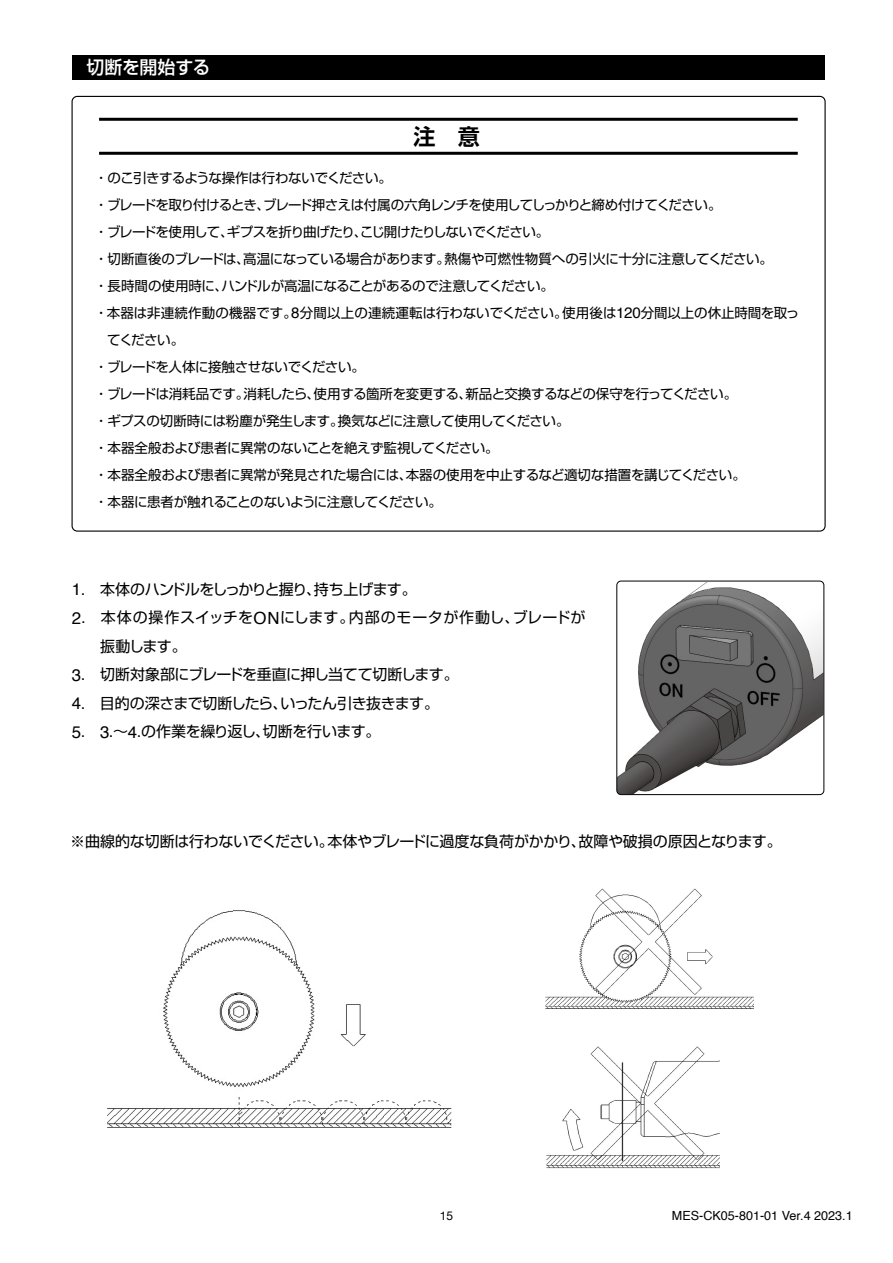
<style>
.page{position:relative;width:893px;height:1263px;background:#fff}
.page>*{position:absolute;margin:0;border:0;box-sizing:border-box;transform-origin:0 0}
.t1{font:700 22.2px "Shin Go Pro De";color:#000}
.t2{font:500 18px "Shin Go Pro";letter-spacing:-.02em;color:#fff}
.t3{font:16.8px "Helvetica";color:#000}
.t4{font:15.15px "Helvetica";color:#000}
.t5{font:15px/28.5px "Shin Go Pro";letter-spacing:-.03em;color:#000}
.t6{font:15px "Shin Go Pro";letter-spacing:-.05em;color:#000}
.t7{font:15px "Shin Go Pro";letter-spacing:.015em;color:#000}
.t8{font:15px "Shin Go Pro";letter-spacing:-.01em;color:#000}
.t9{font:15px "Shin Go Pro";letter-spacing:.055em;color:#000}
.t10{font:13.5px/27px "Shin Go Pro";letter-spacing:-.03em;color:#000}
.t11{font:13.5px/27px "Shin Go Pro";letter-spacing:-.07em;color:#000}
.t12{font:13.5px "Shin Go Pro";letter-spacing:-.01em;color:#000}
.t13{font:13.5px "Shin Go Pro";letter-spacing:.005em;color:#000}
.t14{font:13.5px "Shin Go Pro";letter-spacing:-.05em;color:#000}
.t15{font:13.5px "Shin Go Pro";letter-spacing:.01em;color:#000}
.t16{font:13.5px "Shin Go Pro";letter-spacing:-.075em;color:#000}
.t17{font:13.5px "Shin Go Pro";color:#000}
.t18{font:12.6px "Helvetica";color:#000}
.t19{font:12px "Helvetica Neue";color:#000}
.t20{font:11.7px "Helvetica";color:#000}
.s1{font-family:"Shin Go Pro";font-size:13.5px}
.s2{font-family:"Shin Go Pro";font-size:15px}
.s3{font-family:"Helvetica";font-size:16.8px}
.s4{font-style:inherit}
</style>
<div class="page">
<hr style="left:99px;top:118px;width:699px;height:3px;background:#000">
<hr style="left:99px;top:152px;width:699px;height:3px;background:#000">
<div style="left:72px;top:55px;width:753px;height:25px;background:#000"></div>
<img style="left:618px;top:583px;width:204px;height:210px">
<div style="left:616px;top:581px;width:208px;height:214px;border:1px solid #000;border-radius:4px"></div>
<img style="left:107px;top:910px;width:345px;height:218px">
<img style="left:545px;top:888px;width:209px;height:281px">
<h2 class="t2" style="left:87px;top:52px;width:126px">切断を開始する</h2>
<h1 class="t1" style="left:413px;top:118px;width:68px">注　意</h1>
<p class="t10" style="left:263px;top:163px;width:460px;text-indent:-168px">・のこ引きするような操作は行わないでください。<br>ブレード押さえは付属の六角レンチを使用してしっかりと締め付けてください。</p>
<p class="t11" style="left:227px;top:190px;width:324px;text-indent:-132px">・ブレードを取り付けるとき、<br>ギプスを折り曲げたりこじ開けたりしないでください。</p>
<p class="t10" style="left:354px;top:217px;width:15px">、</p>
<p class="t16" style="left:95px;top:221px;width:140px">・ブレードを使用して、</p>
<p class="t10" style="left:221px;top:244px;width:334px;text-indent:-127px">・切断直後のブレードは、<br>ハンドルが高温になることがあるので注意してください。</p>
<p class="t12" style="left:444px;top:248px;width:330px">熱傷や可燃性物質への引火に十分に注意してください。</p>
<p class="t10" style="left:243px;top:244px;width:208px">高温になっている場合があります。</p>
<p class="t17" style="left:95px;top:275px;width:135px">・長時間の使用時に、</p>
<p class="t13" style="left:300px;top:302px;width:269px">分間以上の連続運転は行わないでください。</p>
<p class="t10" style="left:562px;top:298px;width:56px">使用後は</p>
<p class="t12" style="left:641px;top:302px;width:160px">分間以上の休止時間を取っ</p>
<p class="t15" style="left:95px;top:302px;width:190px">・本器は非連続作動の機器です</p>
<p class="t10" style="left:107px;top:325px;width:79px">てください。</p>
<p class="t10" style="left:95px;top:352px;width:272px">・ブレードを人体に接触させないでください。</p>
<p class="t4" style="left:616px;top:301px;width:26px">120</p>
<p class="t4" style="left:283px;top:301px;width:18px">8<span class="s1">。</span></p>
<p class="t10" style="left:95px;top:379px;width:156px">・ブレードは消耗品です。</p>
<p class="t10" style="left:465px;top:379px;width:273px">新品と交換するなどの保守を行ってください。</p>
<p class="t10" style="left:314px;top:379px;width:160px">使用する箇所を変更する、</p>
<p class="t10" style="left:244px;top:379px;width:78px">消耗したら、</p>
<p class="t10" style="left:95px;top:406px;width:251px">・ギプスの切断時には粉塵が発生します。</p>
<p class="t10" style="left:95px;top:433px;width:406px">・本器全般および患者に異常のないことを絶えず監視してください。</p>
<p class="t10" style="left:406px;top:460px;width:342px">本器の使用を中止するなど適切な措置を講じてください。</p>
<p class="t14" style="left:338px;top:410px;width:233px">換気などに注意して使用してください。</p>
<p class="t10" style="left:95px;top:460px;width:349px">・本器全般および患者に異常が発見された場合には、<br>・本器に患者が触れることのないように注意してください。</p>
<p class="t6" style="left:85px;top:577px;width:333px">　本体のハンドルをしっかりと握り持ち上げます。</p>
<p class="t3" style="left:72px;top:576px;width:25px">1<span class="s2">．</span></p>
<p class="t5" style="left:306px;top:573px;width:16px">、</p>
<p class="t5" style="left:513px;top:602px;width:74px">ブレードが</p>
<p class="t9" style="left:349px;top:605px;width:172px">内部のモータが作動し、</p>
<p class="t7" style="left:86px;top:605px;width:270px">　本体の操作スイッチを<span class="s3">ON</span>にします。</p>
<p class="t3" style="left:72px;top:605px;width:26px">2<span class="s2">．</span></p>
<p class="t5" style="left:85px;top:630px;width:375px;text-indent:15px">振動します。<br>　切断対象部にブレードを垂直に押し当てて切断します。</p>
<p class="t3" style="left:72px;top:662px;width:25px">3<span class="s2">．</span></p>
<p class="t5" style="left:85px;top:687px;width:204px">　目的の深さまで切断したら、</p>
<p class="t5" style="left:280px;top:687px;width:160px">いったん引き抜きます。</p>
<p class="t3" style="left:72px;top:690px;width:25px">4<span class="s2">．</span></p>
<p class="t5" style="left:263px;top:716px;width:119px">切断を行います。</p>
<p class="t5" style="left:141px;top:716px;width:130px">の作業を繰り返し、</p>
<p class="t3" style="left:72px;top:719px;width:82px">5<span class="s2">．</span> 3<span class="s2">．</span> 4<span class="s2">．</span></p>
<p class="t5" style="left:113px;top:716px;width:16px">～</p>
<p class="t5" style="left:328px;top:826px;width:456px">本体やブレードに過度な負荷がかかり故障や破損の原因となります。</p>
<p class="t8" style="left:70px;top:829px;width:265px">※曲線的な切断は行わないでください。</p>
<p class="t5" style="left:571px;top:826px;width:16px">、</p>
<p class="t19" style="left:440px;top:1207px;width:15px">15<span class="s4">15</span></p>
<p class="t18" style="left:672px;top:1206px;width:182px">MES-CK05-801-01 Ver.4 2023.1</p>
<p class="t20" style="left:680px;top:1209px;width:170px">MES-CK05-801-01 Ver.4 2023.1</p>
</div>
